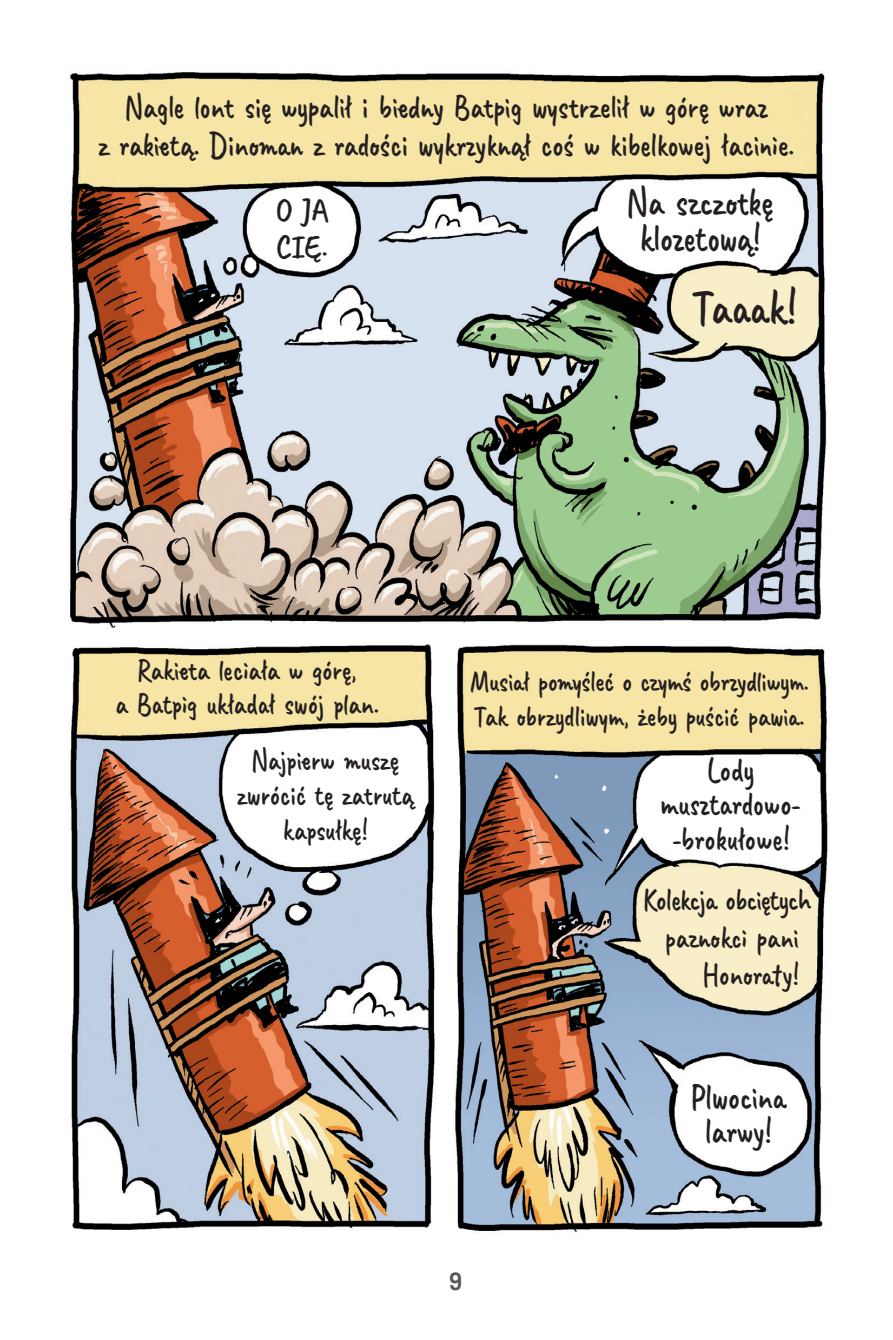
<style>
.page{position:relative;width:893px;height:1340px;background:#fff}
.page>*{position:absolute;margin:0;border:0;box-sizing:border-box;transform-origin:0 0}
.t1{font:italic 700 51.52px "Caveat";color:#231f20;scale:.85 1}
.t2{font:italic 700 40.27px/36.4px "Caveat";letter-spacing:.01em;color:#231f20;text-align:center;scale:.85 1}
.t3{font:italic 700 36.9px/34.2px "Caveat";letter-spacing:.015em;color:#231f20;text-align:center;scale:.85 1}
.t4{font:italic 700 34.65px/34.2px "Caveat";letter-spacing:.01em;color:#231f20;text-align:center;scale:.85 1}
.t5{font:italic 700 32.4px "Caveat";letter-spacing:.005em;color:#231f20;scale:.85 1}
.t6{font:italic 700 31.5px/37.8px "Caveat";color:#231f20}
.t7{font:italic 700 31.28px/35.6px "Caveat";letter-spacing:.01em;color:#231f20;text-align:center;scale:.85 1}
.t8{font:italic 700 30.15px/34.2px "Caveat";letter-spacing:.01em;color:#231f20;scale:.85 1}
.t9{font:700 24.75px "Geometric Slab 703 BT";color:#57585a}
</style>
<div class="page">
<img style="left:70px;top:72px;width:758px;height:1161px">
<p class="t4" style="left:99px;top:88px;width:833px;line-height:37.8px">Naglelont się wypalił i biedny Batpig wystrzelił wgórę wraz<br>z rakietą .Dinomanz radości w yk rzyknął coś wkibelkowej łacinie.</p>
<p class="t6" style="left:275px;top:190px;width:64px">O JA<br>CIĘ.</p>
<h1 class="t1" style="left:693px;top:275px;width:122px">Taaak!</h1>
<p class="t2" style="left:627px;top:183px;width:175px">Naszczotkę klozetową!</p>
<p class="t7" style="left:115px;top:652px;width:324px;line-height:34.2px">Rakietaleciaławgórę, aBatpig układał swój plan.</p>
<p class="t7" style="left:238px;top:741px;width:208px">Najpierwmuszę zwrócić tę zatrutą kapsułkę!</p>
<p class="t8" style="left:470px;top:664px;width:412px">Musiał pomyśleć oczymś obrzydliwym.<br>Tak obrzydliwym,żeby puścić pawia.</p>
<p class="t4" style="left:660px;top:752px;width:180px">Lody musztardowo--brokułowe!</p>
<p class="t5" style="left:643px;top:879px;width:212px">Kolekcjaobciętych</p>
<p class="t5" style="left:665px;top:916px;width:165px">paznokci pani</p>
<p class="t5" style="left:702px;top:954px;width:115px">Honoraty!</p>
<p class="t3" style="left:691px;top:1079px;width:128px">Plwocina larwy!</p>
<p class="t9" style="left:449px;top:1266px;width:15px">9</p>
</div>
